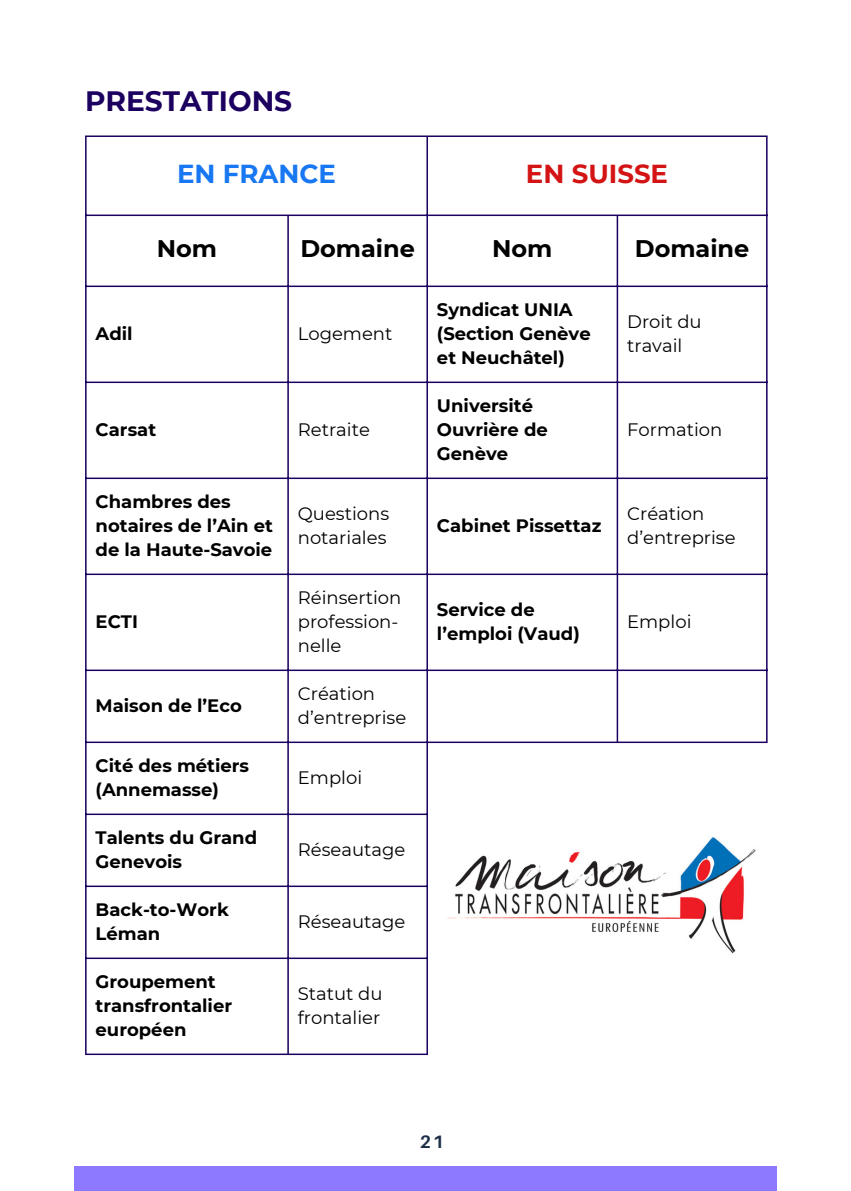
<style>
.page{position:relative;width:851px;height:1191px;background:#fff}
.page>*{position:absolute;margin:0;border:0;box-sizing:border-box;transform-origin:0 0}
.t1{font:700 28px "Montserrat";color:#1c0060}
.t2{font:700 26px "Montserrat";color:#1877f2}
.t3{font:700 26px "Montserrat";color:#d41414}
.t4{font:700 24px "Montserrat";color:#000}
.t5{font:700 18px/24px "Montserrat";color:#000}
.t6{font:18px/24px "Montserrat";color:#000}
.t7{font:700 18px "Aileron";color:#1e3048}
</style>
<div class="page">
<svg style="left:428px;top:671px;width:339px;height:73px"></svg>
<hr style="left:85px;top:137px;width:2px;height:917px;background:#1c0060">
<hr style="left:287px;top:216px;width:2px;height:838px;background:#1c0060">
<hr style="left:426px;top:137px;width:2px;height:917px;background:#1c0060">
<hr style="left:616px;top:216px;width:2px;height:526px;background:#1c0060">
<hr style="left:766px;top:137px;width:1px;height:605px;background:#1c0060">
<hr style="left:85px;top:135px;width:682px;height:2px;background:#1c0060">
<hr style="left:85px;top:215px;width:682px;height:1px;background:#1c0060">
<hr style="left:85px;top:286px;width:682px;height:1px;background:#1c0060">
<hr style="left:85px;top:382px;width:682px;height:1px;background:#1c0060">
<hr style="left:85px;top:478px;width:682px;height:1px;background:#1c0060">
<hr style="left:85px;top:574px;width:682px;height:1px;background:#1c0060">
<hr style="left:85px;top:670px;width:682px;height:1px;background:#1c0060">
<hr style="left:85px;top:742px;width:682px;height:1px;background:#1c0060">
<hr style="left:85px;top:814px;width:343px;height:1px;background:#1c0060">
<hr style="left:85px;top:886px;width:343px;height:1px;background:#1c0060">
<hr style="left:85px;top:958px;width:343px;height:1px;background:#1c0060">
<hr style="left:85px;top:1054px;width:343px;height:1px;background:#1c0060">
<img style="left:447px;top:837px;width:309px;height:117px">
<div style="left:74px;top:1166px;width:702px;height:25px;background:#8d79ff"></div>
<p class="t1" style="left:85px;top:84px;width:208px">PRESTATIONS</p>
<h1 class="t2" style="left:177px;top:158px;width:160px">EN FRANCE</h1>
<p class="t3" style="left:526px;top:158px;width:143px">EN SUISSE</p>
<p class="t4" style="left:157px;top:233px;width:62px">Nom</p>
<p class="t4" style="left:300px;top:233px;width:116px">Domaine</p>
<p class="t4" style="left:492px;top:233px;width:62px">Nom</p>
<p class="t4" style="left:634px;top:233px;width:116px">Domaine</p>
<p class="t5" style="left:96px;top:321px;width:39px">Adil</p>
<p class="t6" style="left:298px;top:321px;width:96px">Logement</p>
<p class="t5" style="left:96px;top:417px;width:62px">Carsat</p>
<p class="t6" style="left:298px;top:417px;width:74px">Retraite</p>
<p class="t5" style="left:437px;top:297px;width:155px">Syndicat UNIA (Section Genève et Neuchâtel)</p>
<p class="t5" style="left:437px;top:393px;width:112px">Université<br>Ouvrière de<br>Genève</p>
<p class="t6" style="left:627px;top:309px;width:76px">Droit du travail</p>
<p class="t6" style="left:627px;top:417px;width:97px">Formation</p>
<p class="t5" style="left:96px;top:489px;width:179px">Chambres des notaires de l’Ain et de la Haute-Savoie</p>
<p class="t5" style="left:96px;top:609px;width:44px">ECTI</p>
<p class="t6" style="left:298px;top:501px;width:93px">Questions notariales</p>
<p class="t5" style="left:437px;top:513px;width:166px">Cabinet Pissettaz</p>
<p class="t6" style="left:627px;top:501px;width:110px">Création d’entreprise</p>
<p class="t6" style="left:298px;top:585px;width:105px">Réinsertion profession&shy;nelle</p>
<p class="t5" style="left:437px;top:597px;width:144px">Service de l’emploi (Vaud)</p>
<p class="t6" style="left:627px;top:609px;width:66px">Emploi</p>
<p class="t5" style="left:96px;top:693px;width:148px">Maison de l’Eco</p>
<p class="t6" style="left:298px;top:681px;width:110px">Création d’entreprise</p>
<p class="t5" style="left:96px;top:753px;width:155px">Cité des métiers (Annemasse)</p>
<p class="t6" style="left:298px;top:765px;width:66px">Emploi</p>
<p class="t5" style="left:96px;top:825px;width:163px">Talents du Grand<br>Genevois</p>
<p class="t5" style="left:96px;top:897px;width:135px">Back-to-Work<br>Léman</p>
<p class="t6" style="left:298px;top:837px;width:109px">Réseautage</p>
<p class="t6" style="left:298px;top:909px;width:109px">Réseautage</p>
<p class="t5" style="left:96px;top:969px;width:138px">Groupement transfrontalier européen</p>
<p class="t6" style="left:298px;top:981px;width:86px">Statut du frontalier</p>
<p class="t7" style="left:420px;top:1131px;width:26px">21</p>
</div>
